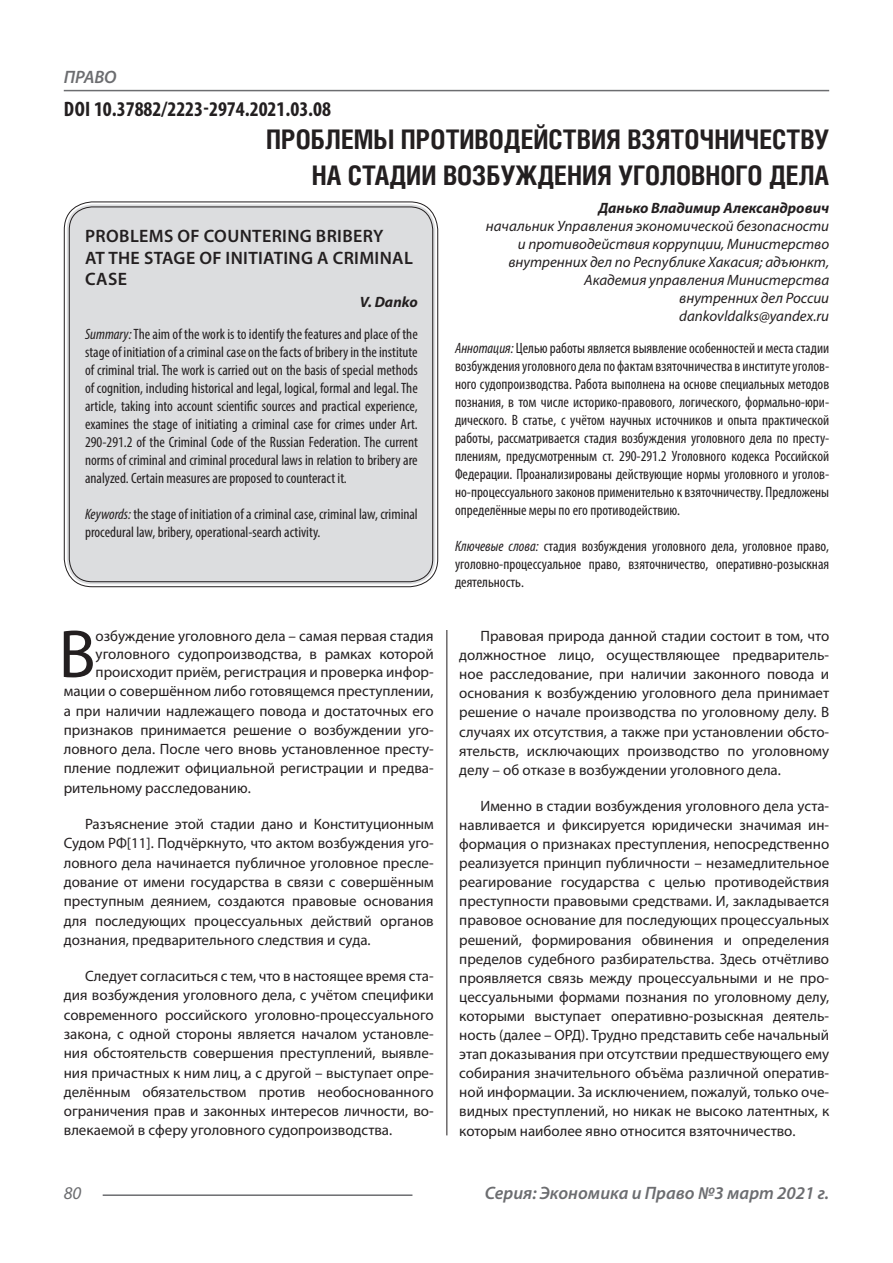
<style>
.page{position:relative;width:893px;height:1263px;background:#fff}
.page>*{position:absolute;margin:0;border:0;box-sizing:border-box;transform-origin:0 0}
.Статья_текст_первый{font:68.4px "Myriad Pro";color:#231f20}
.Статья_название{font:700 27px/36px "Helios Cond C";color:#231f20;text-align:right}
.ДОИ{font:700 condensed 21px "Myriad Pro";color:#231f20}
.Статья_название_англ{font:600 18px/21.6px "Myriad Pro";letter-spacing:.02em;color:#231f20}
.t1{font:italic 600 18px "Myriad Pro";color:#6c6d70}
.t2{font:italic 18px "Myriad Pro";color:#6c6d70}
.Статья_текст{font:15px/19px "Myriad Pro";color:#231f20;text-align:justify}
.Статья_аннотация_тек{font:condensed 15px/18px "Myriad Pro";color:#231f20;text-align:justify}
.Статья_аннотация_анг{font:condensed 15px/18px "Myriad Pro";color:#231f20;text-align:justify}
.Статья_текст_первый-2{font:15px "Myriad Pro";color:#231f20}
.Статья_автор_инфо{font:italic 15px/18px "Myriad Pro";color:#231f20;text-align:right}
.Статья_автор_инфо-2{font:italic 700 15px "Myriad Pro";color:#231f20}
.Статья_автор_англ{font:italic 700 15px "Myriad Pro";color:#231f20}
.s1{font-style:italic}
</style>
<div class="page">
<hr style="left:446px;top:128px;width:1px;height:1007px;background:#231f20">
<hr style="left:103px;top:1194px;width:309px;height:2px;background:#6c6d70">
<hr style="left:64px;top:90px;width:765px;height:1px;background:#6c6d70">
<div style="left:67px;top:204px;width:368px;height:380px;background:#dcdddf;border-radius:26px"></div>
<p class="t1" style="left:64px;top:66px;width:54px">ПРАВО</p>
<p class="ДОИ" style="left:64px;top:96px;width:269px">DOI 10.37882/2223-2974.2021.03.08</p>
<p class="Статья_название" style="left:266px;top:121px;width:565px">ПРОБЛЕМЫ ПРОТИВОДЕЙСТВИЯ ВЗЯТОЧНИЧЕСТВУ<br>НА СТАДИИ ВОЗБУЖДЕНИЯ УГОЛОВНОГО ДЕЛА</p>
<p class="Статья_автор_инфо-2" style="left:598px;top:198px;width:232px">Данько Владимир Александрович</p>
<p class="Статья_автор_инфо" style="left:486px;top:216px;width:345px">начальник Управления экономической безопасности и противодействия коррупции, Министерство внутренних дел по Республике Хакасия; адъюнкт, Академия управления Министерства<br>внутренних дел России</p>
<p class="Статья_автор_инфо" style="left:679px;top:306px;width:152px">dankovldalks@yandex.ru</p>
<p class="Статья_аннотация_тек" style="left:455px;top:339px;width:376px"><span class="s1">Аннотация:</span> Целью работы является выявление особенностей и места стадии возбуждения уголовного дела по фактам взяточничества в институте уголов&shy;ного судопроизводства. Работа выполнена на основе специальных методов познания, в том числе историко-правового, логического, формально-юри&shy;дического. В статье, с учётом научных источников и опыта практической работы, рассматривается стадия возбуждения уголовного дела по престу&shy;плениям, предусмотренным ст. 290-291.2 Уголовного кодекса Российской Федерации. Проанализированы действующие нормы уголовного и уголов&shy;но-процессуального законов применительно к взяточничеству. Предложены определённые меры по его противодействию.</p>
<p class="Статья_аннотация_тек" style="left:455px;top:537px;width:376px"><span class="s1">Ключевые слова:</span> стадия возбуждения уголовного дела, уголовное право, уголовно-процессуальное право, взяточничество, оперативно-розыскная деятельность.</p>
<p class="Статья_название_англ" style="left:85px;top:225px;width:329px">PROBLEMS OF COUNTERING BRIBERY<br>AT THE STAGE OF INITIATING A CRIMINAL<br>CASE</p>
<p class="Статья_автор_англ" style="left:360px;top:292px;width:59px">V. Danko</p>
<p class="Статья_аннотация_анг" style="left:85px;top:325px;width:334px"><span class="s1">Summary:</span> The aim of the work is to identify the features and place of the stage of initiation of a criminal case on the facts of bribery in the institute of criminal trial. The work is carried out on the basis of special methods of cognition, including historical and legal, logical, formal and legal. The article, taking into account scientific sources and practical experience, examines the stage of initiating a criminal case for crimes under Art.<br>290-291.2 of the Criminal Code of the Russian Federation. The current norms of criminal and criminal procedural laws in relation to bribery are analyzed. Certain measures are proposed to counteract it.</p>
<p class="Статья_аннотация_анг" style="left:85px;top:505px;width:334px"><span class="s1">Keywords:</span> the stage of initiation of a criminal case, criminal law, criminal procedural law, bribery, operational-search activity.</p>
<p class="Статья_текст_первый" style="left:59px;top:612px;width:39px">В</p>
<p class="Статья_текст_первый-2" style="left:96px;top:627px;width:340px">озбуждение уголовного дела – самая первая стадия</p>
<p class="Статья_текст_первый-2" style="left:96px;top:645px;width:340px">уголовного судопроизводства, в рамках которой</p>
<p class="Статья_текст_первый-2" style="left:96px;top:663px;width:340px">происходит приём, регистрация и проверка инфор-</p>
<p class="Статья_текст_первый-2" style="left:64px;top:682px;width:371px">мации о совершённом либо готовящемся преступлении,</p>
<p class="Статья_текст_первый-2" style="left:64px;top:701px;width:371px">а при наличии надлежащего повода и достаточных его</p>
<p class="Статья_текст_первый-2" style="left:64px;top:721px;width:371px">признаков принимается решение о возбуждении уго-</p>
<p class="Статья_текст_первый-2" style="left:64px;top:740px;width:371px">ловного дела. После чего вновь установленное престу-</p>
<p class="Статья_текст_первый-2" style="left:64px;top:759px;width:371px">пление подлежит официальной регистрации и предва-</p>
<p class="Статья_текст_первый-2" style="left:64px;top:778px;width:189px">рительному расследованию.</p>
<p class="Статья_текст" style="left:64px;top:814px;width:371px;text-indent:21px">Разъяснение этой стадии дано и Конституционным Судом РФ[11]. Подчёркнуто, что актом возбуждения уго&shy;ловного дела начинается публичное уголовное пресле&shy;дование от имени государства в связи с совершённым преступным деянием, создаются правовые основания для последующих процессуальных действий органов дознания, предварительного следствия и суда.</p>
<p class="Статья_текст" style="left:64px;top:966px;width:371px;text-indent:21px">Следует согласиться с тем, что в настоящее время ста&shy;дия возбуждения уголовного дела, с учётом специфики современного российского уголовно-процессуального закона, с одной стороны является началом установле&shy;ния обстоятельств совершения преступлений, выявле&shy;ния причастных к ним лиц, а с другой – выступает опре&shy;делённым обязательством против необоснованного ограничения прав и законных интересов личности, во&shy;влекаемой в сферу уголовного судопроизводства.</p>
<p class="Статья_текст" style="left:459px;top:626px;width:371px;text-indent:21px">Правовая природа данной стадии состоит в том, что должностное лицо, осуществляющее предваритель&shy;ное расследование, при наличии законного повода и основания к возбуждению уголовного дела принимает решение о начале производства по уголовному делу. В случаях их отсутствия, а также при установлении обсто&shy;ятельств, исключающих производство по уголовному делу – об отказе в возбуждении уголовного дела.</p>
<p class="Статья_текст" style="left:459px;top:796px;width:371px;text-indent:21px">Именно в стадии возбуждения уголовного дела уста&shy;навливается и фиксируется юридически значимая ин&shy;формация о признаках преступления, непосредственно реализуется принцип публичности – незамедлительное реагирование государства с целью противодействия преступности правовыми средствами. И, закладывается правовое основание для последующих процессуальных решений, формирования обвинения и определения пределов судебного разбирательства. Здесь отчётливо проявляется связь между процессуальными и не про&shy;цессуальными формами познания по уголовному делу, которыми выступает оперативно-розыскная деятель&shy;ность (далее – ОРД). Трудно представить себе начальный этап доказывания при отсутствии предшествующего ему собирания значительного объёма различной оператив&shy;ной информации. За исключением, пожалуй, только оче&shy;видных преступлений, но никак не высоко латентных, к которым наиболее явно относится взяточничество.</p>
<p class="t2" style="left:64px;top:1182px;width:19px">80</p>
<p class="t1" style="left:485px;top:1182px;width:346px">Серия: Экономика и Право №3 март 2021 г.</p>
</div>
